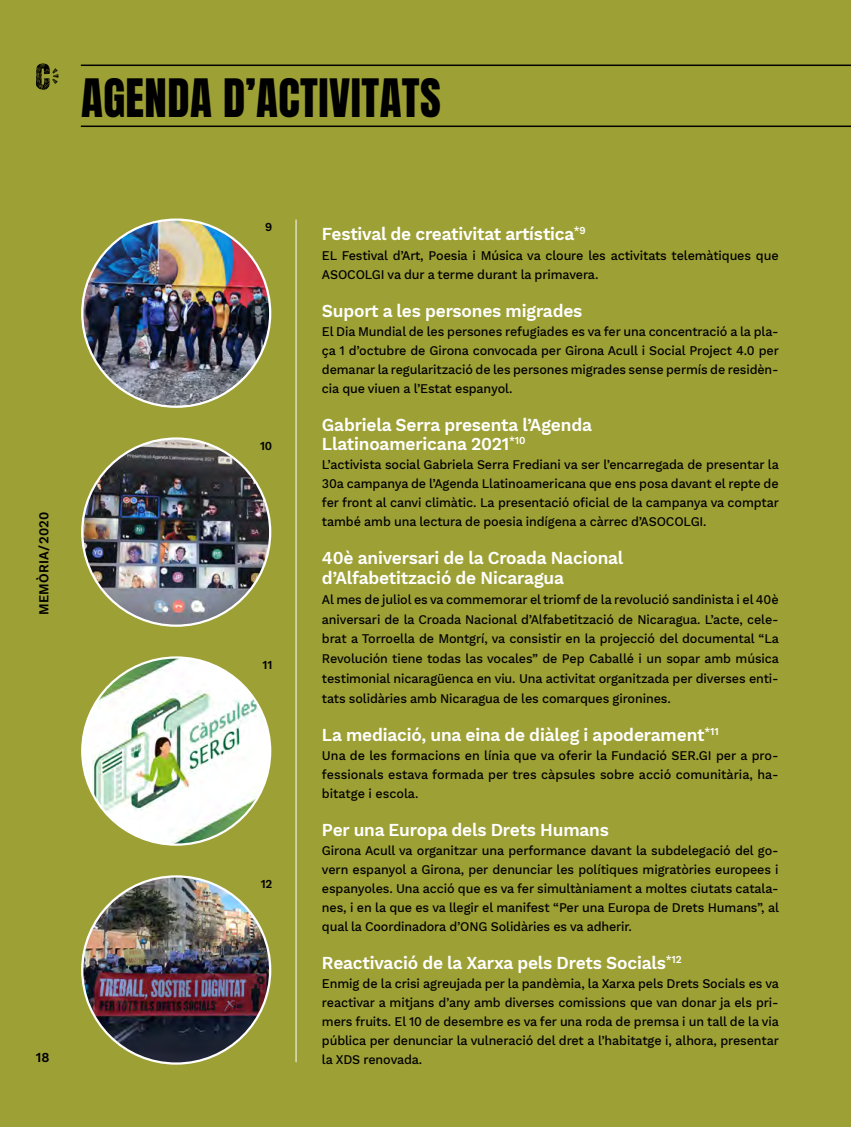
<style>
.page{position:relative;width:851px;height:1127px;background:#fff}
.page>*{position:absolute;margin:0;border:0;box-sizing:border-box;transform-origin:0 0}
.t1{font:45px "Anton";letter-spacing:.01em;color:#000}
.t2{font:600 18px/19px "Work Sans";letter-spacing:-.01em;color:#fff;scale:.96 1}
.t3{font:600 13.5px "Work Sans";letter-spacing:.025em;color:#000;scale:.96 1}
.t4{font:500 13.05px/19px "Work Sans";letter-spacing:-.01em;color:#000;text-align:justify;scale:.96 1}
.t5{font:600 12px "Work Sans";color:#000;scale:.96 1}
</style>
<div class="page">
<div style="left:0;top:0;width:850px;height:1127px;background:#9da035"></div>
<svg style="left:36px;top:63px;width:22px;height:27px"></svg>
<hr style="left:295px;top:220px;width:1px;height:842px;background:#fff">
<hr style="left:81px;top:65px;width:769px;height:1px;background:#000">
<hr style="left:81px;top:126px;width:769px;height:1px;background:#000">
<img style="left:82px;top:220px;width:188px;height:187px;border-radius:94px">
<img style="left:82px;top:657px;width:188px;height:187px;border-radius:94px">
<img style="left:82px;top:876px;width:188px;height:187px;border-radius:94px">
<img style="left:82px;top:438px;width:188px;height:188px;border-radius:94px">
<h1 class="t1" style="left:81px;top:75px;width:361px">AGENDA D’ACTIVITATS</h1>
<p class="t3" style="left:36px;top:615px;width:109px;rotate:-90deg">MEMÒRIA/2020</p>
<p class="t3" style="left:36px;top:1050px;width:16px">18</p>
<p class="t5" style="left:265px;top:220px;width:9px">9</p>
<p class="t5" style="left:260px;top:439px;width:14px">10</p>
<p class="t5" style="left:262px;top:657px;width:12px">11</p>
<p class="t5" style="left:261px;top:876px;width:14px">12</p>
<h2 class="t2" style="left:322px;top:225px;width:276px">Festival de creativitat artística<sup>*9</sup></h2>
<p class="t4" style="left:322px;top:246px;width:477px">EL Festival d’Art, Poesia i Música va cloure les activitats telemàtiques que<br>ASOCOLGI va dur a terme durant la primavera.</p>
<h2 class="t2" style="left:322px;top:302px;width:273px">Suport a les persones migrades</h2>
<p class="t4" style="left:322px;top:322px;width:477px">El Dia Mundial de les persones refugiades es va fer una concentració a la pla&shy;ça 1 d’octubre de Girona convocada per Girona Acull i Social Project 4.0 per demanar la regularització de les persones migrades sense permís de residèn&shy;cia que viuen a l’Estat espanyol.</p>
<h2 class="t2" style="left:322px;top:416px;width:283px">Gabriela Serra presenta l’Agenda<br>Llatinoamericana 2021<sup>*10</sup></h2>
<p class="t4" style="left:322px;top:455px;width:477px">L’activista social Gabriela Serra Frediani va ser l’encarregada de presentar la 30a campanya de l’Agenda Llatinoamericana que ens posa davant el repte de fer front al canvi climàtic. La presentació oficial de la campanya va comptar també amb una lectura de poesia indígena a càrrec d’ASOCOLGI.</p>
<h2 class="t2" style="left:322px;top:549px;width:315px;line-height:19.8px">40è aniversari de la Croada Nacional d’Alfabetització de Nicaragua</h2>
<p class="t4" style="left:322px;top:590px;width:477px;line-height:19.8px">Al mes de juliol es va commemorar el triomf de la revolució sandinista i el 40è aniversari de la Croada Nacional d’Alfabetització de Nicaragua. L’acte, cele&shy;brat a Torroella de Montgrí, va consistir en la projecció del documental “La Revolución tiene todas las vocales” de Pep Caballé i un sopar amb música testimonial nicaragüenca en viu. Una activitat organitzada per diverses enti&shy;tats solidàries amb Nicaragua de les comarques gironines.</p>
<h2 class="t2" style="left:322px;top:726px;width:414px">La mediació, una eina de diàleg i apoderament<sup>*11</sup></h2>
<p class="t4" style="left:322px;top:746px;width:477px">Una de les formacions en línia que va oferir la Fundació SER.GI per a pro&shy;fessionals estava formada per tres càpsules sobre acció comunitària, ha&shy;bitatge i escola.</p>
<h2 class="t2" style="left:322px;top:821px;width:300px">Per una Europa dels Drets Humans</h2>
<p class="t4" style="left:322px;top:841px;width:477px">Girona Acull va organitzar una performance davant la subdelegació del go&shy;vern espanyol a Girona, per denunciar les polítiques migratòries europees i espanyoles. Una acció que es va fer simultàniament a moltes ciutats catala&shy;nes, i en la que es va llegir el manifest “Per una Europa de Drets Humans”, al qual la Coordinadora d’ONG Solidàries es va adherir.</p>
<h2 class="t2" style="left:322px;top:954px;width:376px">Reactivació de la Xarxa pels Drets Socials<sup>*12</sup></h2>
<p class="t4" style="left:322px;top:974px;width:477px">Enmig de la crisi agreujada per la pandèmia, la Xarxa pels Drets Socials es va reactivar a mitjans d’any amb diverses comissions que van donar ja els pri&shy;mers fruits. El 10 de desembre es va fer una roda de premsa i un tall de la via pública per denunciar la vulneració del dret a l’habitatge i, alhora, presentar la XDS renovada.</p>
</div>
